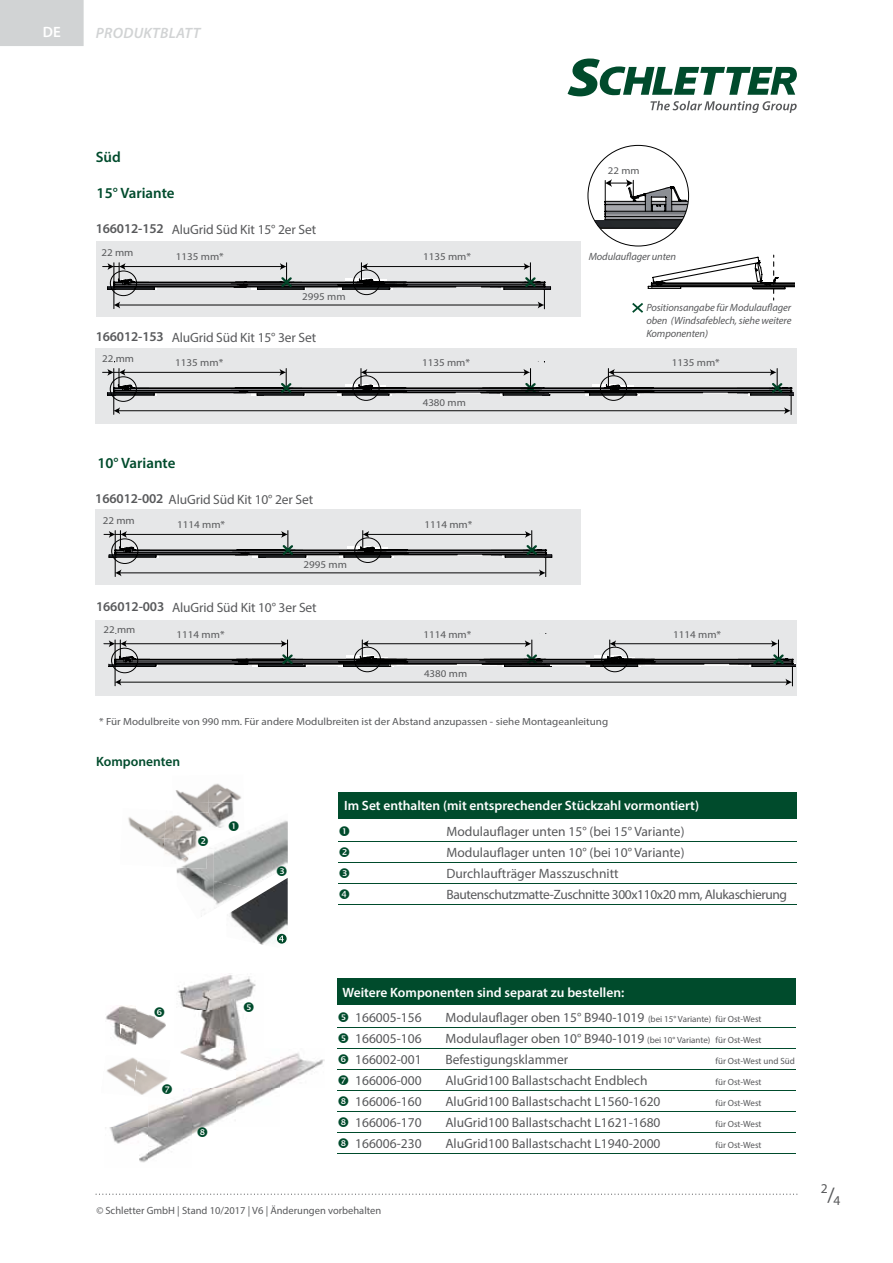
<style>
.page{position:relative;width:893px;height:1263px;background:#fff}
.page>*{position:absolute;margin:0;border:0;box-sizing:border-box;transform-origin:0 0}
.t1{font:600 15px "Myriad Pro";color:#004b2c}
.t2{font:italic 600 15px "Myriad Pro";letter-spacing:.02em;color:#d1d3d4}
.t3{font:600 15px "Myriad Pro";color:#fff}
.t4{font:13.5px/21px "Myriad Pro";color:#58595b}
.t5{font:600 13.5px "Myriad Pro";color:#fff}
.t6{font:600 13.5px "Myriad Pro";color:#004b2c}
.t7{font:italic 10.5px/12.6px "Myriad Pro";letter-spacing:-.01em;color:#58595b;text-align:justify}
.t8{font:10.5px "Myriad Pro";color:#58595b}
.t9{font:10.35px "Myriad Pro";color:#58595b;scale:1.06 1}
.t10{font:10.2px "Myriad Pro";color:#58595b;scale:1.06 1}
.t11{font:9px "Myriad Pro";color:#58595b}
.s1{font-weight:600}
.s2{font-size:9px}
.s3{font-style:italic}
.s4{font-size:21px}
</style>
<div class="page">
<svg style="left:96px;top:1193px;width:701px;height:2px"></svg>
<svg style="left:567px;top:59px;width:230px;height:54px"></svg>
<div style="left:0;top:0;width:84px;height:46px;background:#d1d3d4"></div>
<img style="left:214px;top:820px;width:74px;height:61px">
<img style="left:177px;top:848px;width:37px;height:69px">
<img style="left:214px;top:881px;width:12px;height:28px">
<div style="left:338px;top:792px;width:459px;height:27px;background:#004b2c"></div>
<hr style="left:338px;top:841px;width:459px;height:1px;background:#004b2c">
<hr style="left:338px;top:862px;width:459px;height:1px;background:#004b2c">
<hr style="left:338px;top:883px;width:459px;height:1px;background:#004b2c">
<hr style="left:338px;top:904px;width:459px;height:1px;background:#004b2c">
<img style="left:128px;top:817px;width:37px;height:19px">
<img style="left:165px;top:816px;width:35px;height:22px">
<img style="left:145px;top:836px;width:20px;height:13px">
<img style="left:163px;top:838px;width:45px;height:29px">
<img style="left:177px;top:848px;width:30px;height:21px">
<img style="left:172px;top:783px;width:72px;height:47px">
<img style="left:173px;top:811px;width:36px;height:20px">
<img style="left:148px;top:1095px;width:44px;height:64px">
<img style="left:192px;top:1078px;width:44px;height:56px">
<img style="left:236px;top:1053px;width:88px;height:57px">
<img style="left:105px;top:1113px;width:43px;height:50px">
<img style="left:138px;top:1061px;width:32px;height:37px">
<img style="left:107px;top:1057px;width:31px;height:36px">
<img style="left:178px;top:975px;width:86px;height:96px">
<div style="left:337px;top:978px;width:459px;height:27px;background:#004b2c"></div>
<hr style="left:337px;top:1027px;width:459px;height:1px;background:#004b2c">
<hr style="left:337px;top:1048px;width:459px;height:1px;background:#004b2c">
<hr style="left:337px;top:1069px;width:459px;height:1px;background:#004b2c">
<hr style="left:337px;top:1090px;width:459px;height:1px;background:#004b2c">
<hr style="left:337px;top:1111px;width:459px;height:1px;background:#004b2c">
<hr style="left:337px;top:1132px;width:459px;height:1px;background:#004b2c">
<hr style="left:337px;top:1153px;width:459px;height:1px;background:#004b2c">
<img style="left:106px;top:1006px;width:60px;height:39px">
<img style="left:226px;top:878px;width:62px;height:67px">
<svg style="left:580px;top:145px;width:110px;height:102px"></svg>
<div style="left:95px;top:509px;width:485px;height:76px;background:#e6e7e8"></div>
<svg style="left:104px;top:531px;width:449px;height:46px"></svg>
<div style="left:95px;top:620px;width:702px;height:76px;background:#e6e7e8"></div>
<svg style="left:104px;top:633px;width:692px;height:53px"></svg>
<div style="left:96px;top:241px;width:484px;height:76px;background:#e6e7e8"></div>
<svg style="left:103px;top:263px;width:448px;height:46px"></svg>
<div style="left:96px;top:348px;width:701px;height:76px;background:#e6e7e8"></div>
<svg style="left:103px;top:362px;width:691px;height:53px"></svg>
<svg style="left:632px;top:255px;width:163px;height:58px"></svg>
<svg style="left:229px;top:821px;width:10px;height:10px"></svg>
<svg style="left:198px;top:836px;width:10px;height:10px"></svg>
<svg style="left:277px;top:866px;width:10px;height:10px"></svg>
<svg style="left:277px;top:934px;width:10px;height:9px"></svg>
<svg style="left:244px;top:1002px;width:10px;height:10px"></svg>
<svg style="left:162px;top:1084px;width:8px;height:10px"></svg>
<svg style="left:198px;top:1127px;width:9px;height:7px"></svg>
<svg style="left:155px;top:1007px;width:9px;height:10px"></svg>
<p class="t3" style="left:43px;top:23px;width:20px">DE</p>
<p class="t2" style="left:96px;top:23px;width:106px">PRODUKTBLATT</p>
<p class="t1" style="left:96px;top:147px;width:27px">Süd</p>
<p class="t1" style="left:97px;top:183px;width:80px">15° Variante</p>
<p class="t4" style="left:96px;top:219px;width:222px"><span class="s1">166012-152</span> AluGrid Süd Kit 15° 2er Set</p>
<p class="t9" style="left:101px;top:246px;width:32px">22 mm</p>
<p class="t9" style="left:176px;top:251px;width:47px">1135 mm*</p>
<p class="t9" style="left:423px;top:251px;width:47px">1135 mm*</p>
<p class="t9" style="left:302px;top:290px;width:42px">2995 mm</p>
<p class="t4" style="left:96px;top:327px;width:222px"><span class="s1">166012-153</span> AluGrid Süd Kit 15° 3er Set</p>
<p class="t10" style="left:608px;top:164px;width:31px">22 mm</p>
<p class="t7" style="left:589px;top:250px;width:89px">Modulauflager unten</p>
<p class="t7" style="left:646px;top:301px;width:147px">Positionsangabe für Modulauflager oben (Windsafeblech, siehe weitere Komponenten)</p>
<p class="t9" style="left:102px;top:352px;width:32px">22 mm</p>
<p class="t9" style="left:175px;top:357px;width:47px">1135 mm*</p>
<p class="t9" style="left:422px;top:357px;width:47px">1135 mm*</p>
<p class="t9" style="left:672px;top:357px;width:47px">1135 mm*</p>
<p class="t9" style="left:423px;top:396px;width:42px">4380 mm</p>
<p class="t1" style="left:97px;top:453px;width:80px">10° Variante</p>
<p class="t4" style="left:95px;top:489px;width:219px"><span class="s1">166012-002</span> AluGrid Süd Kit 10° 2er Set</p>
<p class="t9" style="left:103px;top:514px;width:32px">22 mm</p>
<p class="t9" style="left:177px;top:518px;width:47px">1114 mm*</p>
<p class="t9" style="left:424px;top:518px;width:47px">1114 mm*</p>
<p class="t9" style="left:303px;top:558px;width:42px">2995 mm</p>
<p class="t4" style="left:96px;top:597px;width:222px"><span class="s1">166012-003</span> AluGrid Süd Kit 10° 3er Set</p>
<p class="t9" style="left:103px;top:624px;width:32px">22 mm</p>
<p class="t9" style="left:177px;top:628px;width:47px">1114 mm*</p>
<p class="t9" style="left:423px;top:628px;width:47px">1114 mm*</p>
<p class="t9" style="left:673px;top:628px;width:47px">1114 mm*</p>
<p class="t9" style="left:424px;top:667px;width:42px">4380 mm</p>
<p class="t9" style="left:99px;top:715px;width:482px">* Für Modulbreite von 990 mm. Für andere Modulbreiten ist der Abstand anzupassen - siehe Montageanleitung</p>
<p class="t6" style="left:96px;top:753px;width:85px">Komponenten</p>
<p class="t5" style="left:344px;top:797px;width:357px">Im Set enthalten (mit entsprechender Stückzahl vormontiert)</p>
<p class="t4" style="left:446px;top:820px;width:342px">Modulauflager unten 15° (bei 15° Variante)<br>Modulauflager unten 10° (bei 10° Variante)<br>Durchlaufträger Masszuschnitt<br>Bautenschutzmatte-Zuschnitte 300x110x20 mm, Alukaschierung</p>
<p class="t5" style="left:342px;top:983px;width:283px">Weitere Komponenten sind separat zu bestellen:</p>
<p class="t4" style="left:355px;top:1006px;width:68px">166005-156</p>
<p class="t4" style="left:445px;top:1006px;width:318px">Modulauflager oben 15° B940-1019 <span class="s2">(bei 15° Variante) für Ost-West</span></p>
<p class="t4" style="left:355px;top:1027px;width:68px">166005-106</p>
<p class="t4" style="left:445px;top:1027px;width:318px">Modulauflager oben 10° B940-1019 <span class="s2">(bei 10° Variante) für Ost-West</span></p>
<p class="t4" style="left:355px;top:1048px;width:68px">166002-001</p>
<p class="t4" style="left:445px;top:1048px;width:124px">Befestigungsklammer</p>
<p class="t11" style="left:715px;top:1055px;width:81px">für Ost-West und Süd</p>
<p class="t4" style="left:355px;top:1069px;width:68px">166006-000</p>
<p class="t4" style="left:445px;top:1069px;width:204px">AluGrid100 Ballastschacht Endblech</p>
<p class="t11" style="left:715px;top:1076px;width:48px">für Ost-West</p>
<p class="t4" style="left:355px;top:1090px;width:68px">166006-160</p>
<p class="t4" style="left:445px;top:1090px;width:217px">AluGrid100 Ballastschacht L1560-1620</p>
<p class="t11" style="left:715px;top:1097px;width:48px">für Ost-West</p>
<p class="t4" style="left:355px;top:1111px;width:68px">166006-170</p>
<p class="t4" style="left:445px;top:1111px;width:217px">AluGrid100 Ballastschacht L1621-1680</p>
<p class="t11" style="left:715px;top:1118px;width:48px">für Ost-West</p>
<p class="t4" style="left:355px;top:1132px;width:68px">166006-230</p>
<p class="t4" style="left:445px;top:1132px;width:217px">AluGrid100 Ballastschacht L1940-2000</p>
<p class="t11" style="left:715px;top:1139px;width:48px">für Ost-West</p>
<p class="t8" style="left:96px;top:1204px;width:287px"><span class="s3">©</span> Schletter GmbH | Stand 10/2017 | V6 | Änderungen vorbehalten</p>
<p class="t4" style="left:821px;top:1184px;width:21px">2<span class="s4">/</span>4</p>
</div>
